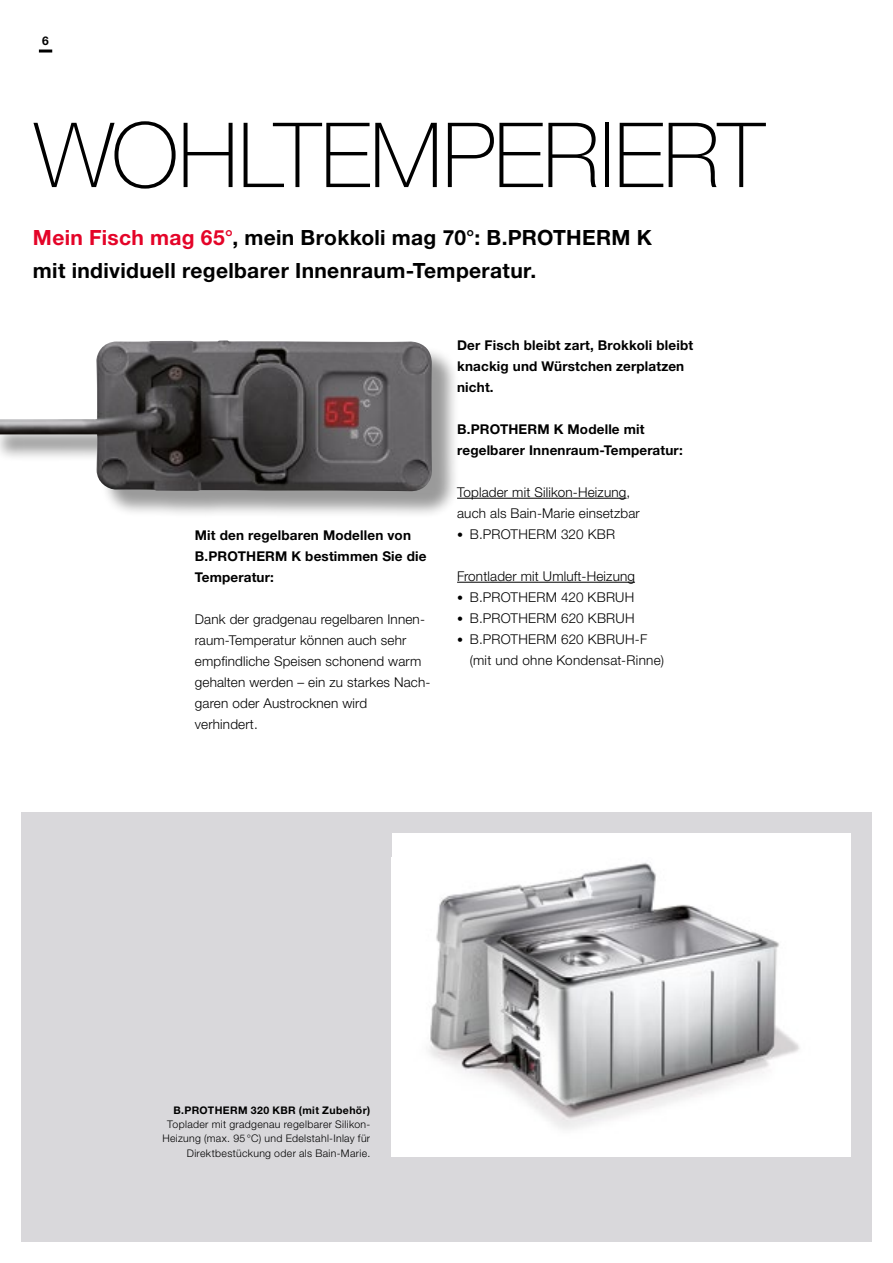
<style>
.page{position:relative;width:893px;height:1263px;background:#fff}
.page>*{position:absolute;margin:0;border:0;box-sizing:border-box;transform-origin:0 0}
.t1{font:100 90px "Helvetica Neue LTW1 G";letter-spacing:-.015em;color:#000}
.t2{font:700 21px/33px "Helvetica Neue LTW1 G";letter-spacing:.015em;color:#000}
.t3{font:300 13.5px/21px "Helvetica Neue LTW1 G";letter-spacing:.01em;color:#000}
.t4{font:700 13.5px/21px "Helvetica Neue LTW1 G";letter-spacing:.01em;color:#000}
.t5{font:700 12px "Helvetica Neue LTW1 G";color:#000}
.t6{font:300 10.5px/14.2px "Helvetica Neue LTW1 G";letter-spacing:.03em;color:#000;text-align:right}
.t7{font:700 10.5px "Helvetica Neue LTW1 G";letter-spacing:.035em;color:#000}
.s1{color:#e40428}
.s2{font-size:12px}
</style>
<div class="page">
<div style="left:21px;top:812px;width:851px;height:430px;background:#d9d8db"></div>
<div style="left:392px;top:833px;width:458px;height:324px;background:#fff"></div>
<img style="left:429px;top:862px;width:371px;height:267px">
<hr style="left:457px;top:498px;width:169px;height:1px;background:#000">
<hr style="left:457px;top:582px;width:178px;height:1px;background:#000">
<div style="left:0;top:344px;width:459px;height:175px;background:#000;opacity:.4"></div>
<img style="left:0;top:340px;width:432px;height:151px">
<svg style="left:39px;top:50px;width:13px;height:3px"></svg>
<p class="t5" style="left:42px;top:33px;width:8px">6</p>
<h1 class="t1" style="left:34px;top:102px;width:732px">WOHLTEMPERIERT</h1>
<h2 class="t2" style="left:33px;top:220px;width:620px"><span class="s1">Mein Fisch mag 65°</span>, mein Brokkoli mag 70°: B.PROTHERM K mit individuell regelbarer Innenraum-Temperatur.</h2>
<p class="t4" style="left:195px;top:525px;width:233px">Mit den regelbaren Modellen von<br>B.PROTHERM K bestimmen Sie die<br>Temperatur:</p>
<p class="t3" style="left:195px;top:609px;width:237px">Dank der gradgenau regelbaren Innen&shy;raum-Temperatur können auch sehr empfindliche Speisen schonend warm gehalten werden – ein zu starkes Nach&shy;garen oder Austrocknen wird verhindert.</p>
<p class="t4" style="left:457px;top:334px;width:238px">Der Fisch bleibt zart, Brokkoli bleibt knackig und Würstchen zerplatzen nicht.</p>
<p class="t4" style="left:457px;top:418px;width:227px">B.PROTHERM K Modelle mit regelbarer Innenraum-Temperatur:</p>
<p class="t3" style="left:457px;top:481px;width:184px">Toplader mit Silikon-Heizung, auch als Bain-Marie einsetzbar</p>
<p class="t3" style="left:457px;top:523px;width:160px"><span class="s2">•</span> B.PROTHERM 320 KBR</p>
<p class="t3" style="left:457px;top:565px;width:179px">Frontlader mit Umluft-Heizung</p>
<p class="t3" style="left:457px;top:586px;width:179px"><span class="s2">•</span> B.PROTHERM 420 KBRUH</p>
<p class="t3" style="left:457px;top:607px;width:179px"><span class="s2">•</span> B.PROTHERM 620 KBRUH</p>
<p class="t3" style="left:470px;top:628px;width:196px;text-indent:-13px"><span class="s2">•</span> B.PROTHERM 620 KBRUH-F (mit und ohne Kondensat-Rinne)</p>
<p class="t7" style="left:173px;top:1104px;width:198px">B.PROTHERM 320 KBR (mit Zubehör)</p>
<p class="t6" style="left:162px;top:1117px;width:209px">Toplader mit gradgenau regelbarer Silikon-<br>Heizung (max. 95 °C) und Edelstahl-Inlay für<br>Direktbestückung oder als Bain-Marie.</p>
</div>
